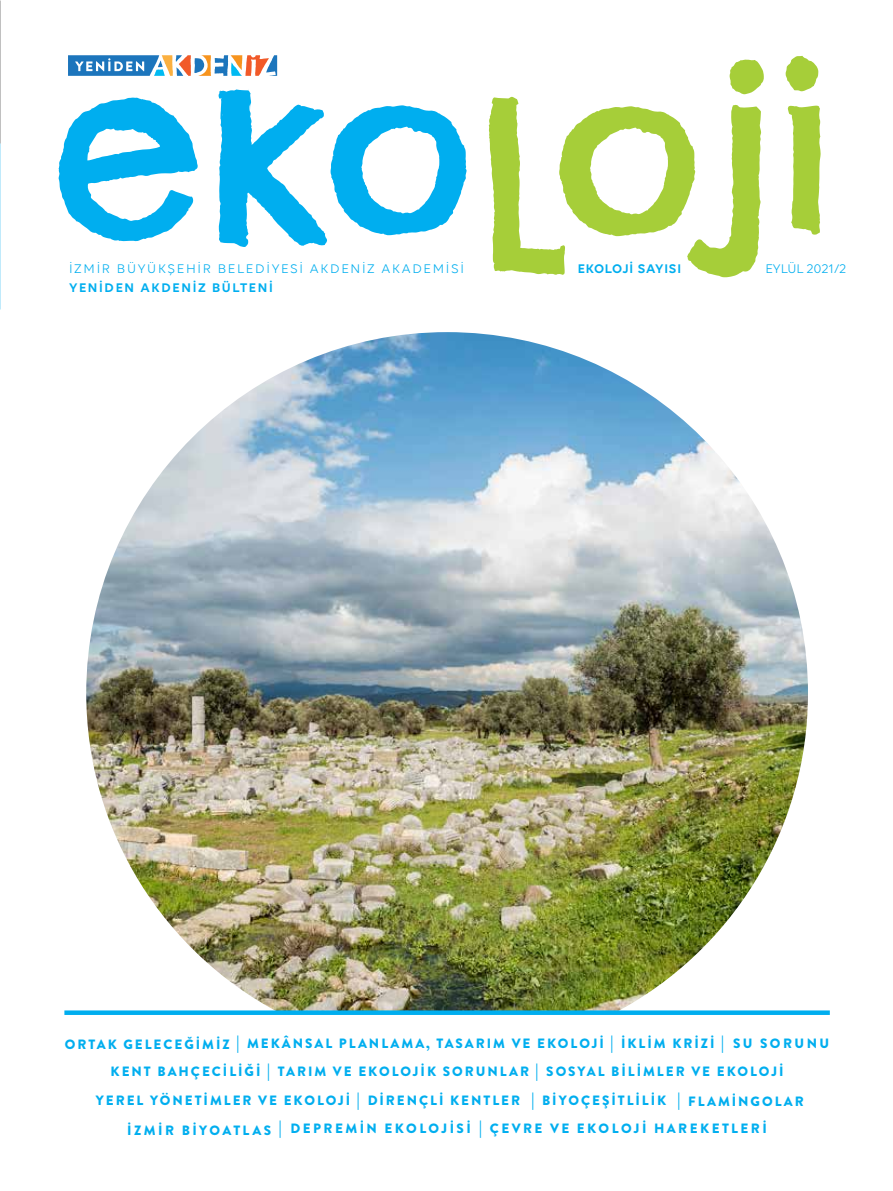
<style>
.page{position:relative;width:893px;height:1191px;background:#fff}
.page>*{position:absolute;margin:0;border:0;box-sizing:border-box;transform-origin:0 0}
.t1{font:900 13.5px/28.5px "Brandon Grotesque";letter-spacing:.145em;color:#00aeef;text-align:center}
.t2{font:13.5px "Volte";letter-spacing:.125em;color:#00aeef}
.t3{font:600 13.5px "Volte";letter-spacing:.125em;color:#00aeef}
.t4{font:600 13.5px "Volte";letter-spacing:.06em;color:#00aeef}
.t5{font:13.5px "Volte";color:#00aeef}
.s1{font-size:16.5px}
</style>
<div class="page">
<svg style="left:786px;top:56px;width:32px;height:35px"></svg>
<svg style="left:788px;top:106px;width:33px;height:129px"></svg>
<svg style="left:59px;top:98px;width:139px;height:143px"></svg>
<svg style="left:218px;top:89px;width:249px;height:158px"></svg>
<svg style="left:489px;top:60px;width:275px;height:217px"></svg>
<img style="left:86px;top:332px;width:722px;height:678px">
<div style="left:64px;top:1010px;width:766px;height:5px;background:#00aeef"></div>
<svg style="left:68px;top:55px;width:209px;height:21px"></svg>
<p class="t2" style="left:69px;top:261px;width:397px">İZMİR BÜYÜKŞEHİR BELEDİYESİ AKDENİZ AKADEMİSİ</p>
<p class="t3" style="left:69px;top:280px;width:205px">YENİDEN AKDENİZ BÜLTENİ</p>
<p class="t4" style="left:578px;top:260px;width:105px">EKOLOJİ SAYISI</p>
<p class="t5" style="left:765px;top:261px;width:82px">EYLÜL 2021/2</p>
<p class="t1" style="left:65px;top:1029px;width:766px">ORTAK GELECEĞİMİZ <span class="s1">|</span> MEKÂNSAL PLANLAMA, TASARIM VE EKOLOJİ <span class="s1">|</span> İKLİM KRİZİ <span class="s1">|</span> SU SORUNU KENT BAHÇECİLİĞİ <span class="s1">|</span> TARIM VE EKOLOJİK SORUNLAR <span class="s1">|</span> SOSYAL BİLİMLER VE EKOLOJİ<br>YEREL YÖNETİMLER VE EKOLOJİ <span class="s1">|</span> DİRENÇLİ KENTLER <span class="s1">|</span> BİYOÇEŞİTLİLİK <span class="s1">|</span> FLAMİNGOLAR<br>İZMİR BİYOATLAS <span class="s1">|</span> DEPREMİN EKOLOJİSİ <span class="s1">|</span> ÇEVRE VE EKOLOJİ HAREKETLERİ</p>
</div>
